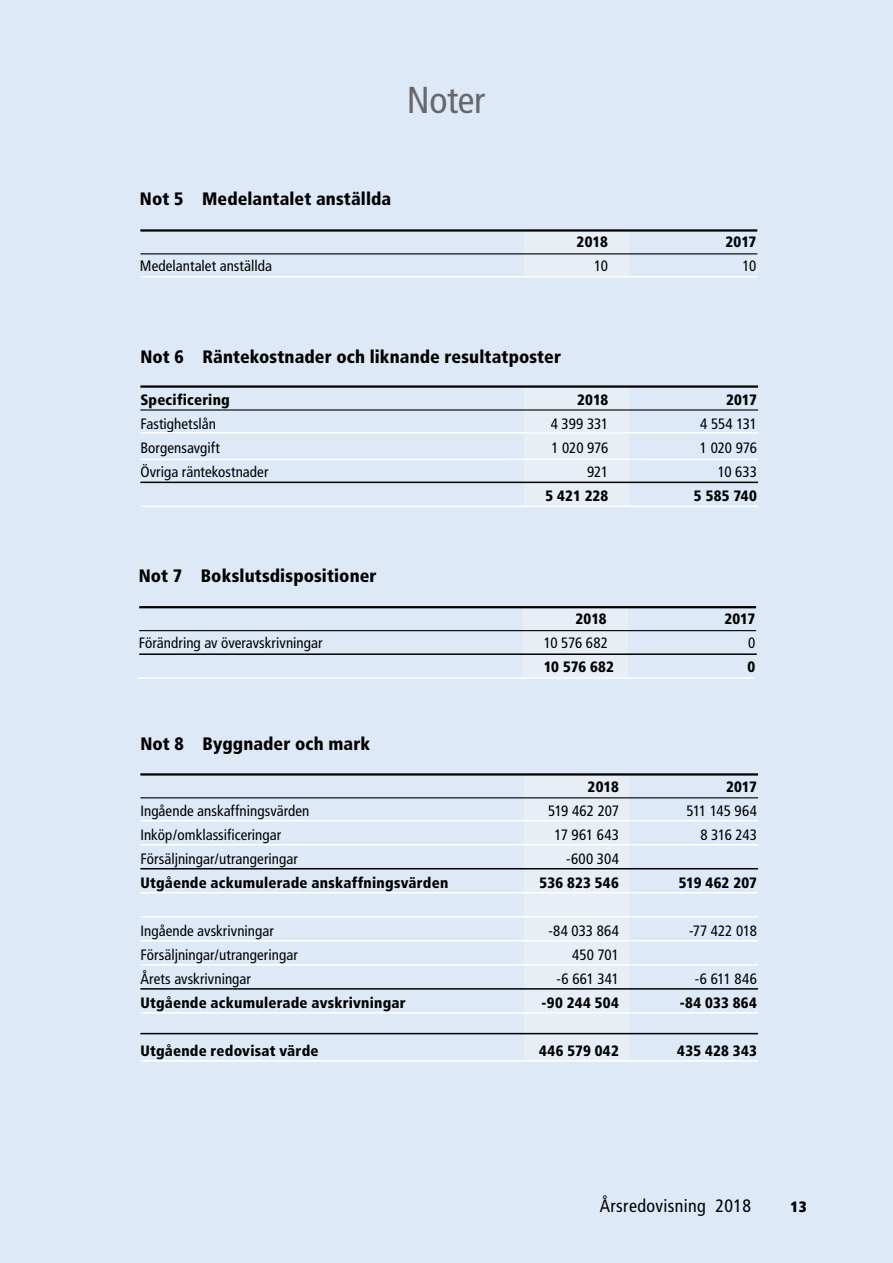
<style>
.page{position:relative;width:893px;height:1263px;background:#dde9f6}
.page>*{position:absolute;margin:0;border:0;box-sizing:border-box;transform-origin:0 0}
.t1{font:condensed 37.5px "Frutiger";letter-spacing:-.01em;color:#68676c}
.t2{font:900 condensed 18px "Frutiger";letter-spacing:.005em;color:#000}
.t3{font:condensed 18px "Frutiger";letter-spacing:.02em;color:#000}
.t4{font:condensed 15px "Frutiger";letter-spacing:.005em;color:#000}
.t5{font:900 condensed 15px "Frutiger";letter-spacing:.015em;color:#000}
.t6{font:condensed 15px "Frutiger";letter-spacing:-.025em;color:#000}
.t7{font:900 condensed 15px "Frutiger";color:#000}
</style>
<div class="page">
<div style="left:524px;top:231px;width:104px;height:46px;background:#e7eef5"></div>
<hr style="left:140px;top:229px;width:617px;height:3px;background:#000">
<hr style="left:140px;top:253px;width:617px;height:1px;background:#000">
<hr style="left:140px;top:276px;width:617px;height:1px;background:#fff">
<div style="left:524px;top:387px;width:104px;height:119px;background:#e7eef5"></div>
<hr style="left:140px;top:385px;width:618px;height:3px;background:#000">
<hr style="left:140px;top:409px;width:618px;height:1px;background:#000">
<hr style="left:140px;top:432px;width:618px;height:2px;background:#fff">
<hr style="left:140px;top:482px;width:618px;height:1px;background:#000">
<hr style="left:140px;top:506px;width:618px;height:1px;background:#fff">
<div style="left:524px;top:774px;width:104px;height:287px;background:#e7eef5"></div>
<hr style="left:140px;top:773px;width:618px;height:2px;background:#000">
<hr style="left:140px;top:797px;width:618px;height:1px;background:#000">
<hr style="left:140px;top:820px;width:618px;height:1px;background:#fff">
<hr style="left:140px;top:844px;width:618px;height:1px;background:#fff">
<hr style="left:140px;top:868px;width:618px;height:1px;background:#000">
<hr style="left:140px;top:892px;width:618px;height:1px;background:#fff">
<hr style="left:140px;top:916px;width:618px;height:1px;background:#fff">
<hr style="left:140px;top:940px;width:618px;height:1px;background:#fff">
<hr style="left:140px;top:964px;width:618px;height:1px;background:#fff">
<hr style="left:140px;top:988px;width:618px;height:2px;background:#000">
<hr style="left:140px;top:1012px;width:618px;height:2px;background:#fff">
<hr style="left:140px;top:1060px;width:618px;height:2px;background:#fff">
<hr style="left:140px;top:459px;width:618px;height:1px;background:#fff">
<div style="left:523px;top:607px;width:104px;height:70px;background:#e7eef5"></div>
<hr style="left:139px;top:606px;width:617px;height:2px;background:#000">
<hr style="left:139px;top:630px;width:617px;height:1px;background:#000">
<hr style="left:138px;top:677px;width:617px;height:2px;background:#fff">
<hr style="left:139px;top:653px;width:618px;height:2px;background:#000">
<hr style="left:140px;top:1033px;width:618px;height:1px;background:#000">
<h1 class="t1" style="left:407px;top:78px;width:80px">Noter</h1>
<p class="t2" style="left:140px;top:188px;width:253px">Not 5 Medelantalet anställda</p>
<p class="t5" style="left:577px;top:233px;width:33px">2018</p>
<p class="t5" style="left:726px;top:233px;width:32px">2017</p>
<p class="t4" style="left:140px;top:257px;width:134px">Medelantalet anställda</p>
<p class="t4" style="left:594px;top:257px;width:15px">10</p>
<p class="t4" style="left:743px;top:257px;width:15px">10</p>
<p class="t2" style="left:140px;top:346px;width:422px">Not 6 Räntekostnader och liknande resultatposter</p>
<p class="t5" style="left:140px;top:391px;width:91px">Specificering</p>
<p class="t5" style="left:577px;top:391px;width:33px">2018</p>
<p class="t5" style="left:726px;top:391px;width:32px">2017</p>
<p class="t4" style="left:140px;top:415px;width:77px">Fastighetslån</p>
<p class="t4" style="left:551px;top:415px;width:59px">4 399 331</p>
<p class="t4" style="left:700px;top:415px;width:58px">4 554 131</p>
<p class="t4" style="left:140px;top:439px;width:81px">Borgensavgift</p>
<p class="t4" style="left:551px;top:439px;width:59px">1 020 976</p>
<p class="t4" style="left:700px;top:439px;width:59px">1 020 976</p>
<p class="t4" style="left:140px;top:463px;width:130px">Övriga räntekostnader</p>
<p class="t4" style="left:587px;top:463px;width:23px">921</p>
<p class="t4" style="left:718px;top:463px;width:41px">10 633</p>
<p class="t5" style="left:545px;top:487px;width:65px">5 421 228</p>
<p class="t5" style="left:694px;top:487px;width:64px">5 585 740</p>
<p class="t2" style="left:139px;top:564px;width:239px">Not 7 Bokslutsdispositioner</p>
<p class="t5" style="left:575px;top:609px;width:33px">2018</p>
<p class="t5" style="left:724px;top:609px;width:32px">2017</p>
<p class="t4" style="left:139px;top:634px;width:185px">Förändring av överavskrivningar</p>
<p class="t4" style="left:544px;top:634px;width:66px">10 576 682</p>
<p class="t4" style="left:748px;top:634px;width:9px">0</p>
<p class="t5" style="left:544px;top:657px;width:72px">10 576 682</p>
<p class="t5" style="left:747px;top:657px;width:9px">0</p>
<p class="t2" style="left:140px;top:732px;width:231px">Not 8 Byggnader och mark</p>
<p class="t5" style="left:588px;top:777px;width:33px">2018</p>
<p class="t5" style="left:726px;top:777px;width:32px">2017</p>
<p class="t4" style="left:140px;top:802px;width:171px">Ingående anskaffningsvärden</p>
<p class="t4" style="left:548px;top:802px;width:72px">519 462 207</p>
<p class="t6" style="left:687px;top:802px;width:72px">511 145 964</p>
<p class="t4" style="left:140px;top:826px;width:142px">Inköp/omklassificeringar</p>
<p class="t4" style="left:555px;top:826px;width:66px">17 961 643</p>
<p class="t4" style="left:700px;top:826px;width:58px">8 316 243</p>
<p class="t4" style="left:140px;top:850px;width:159px">Försäljningar/utrangeringar</p>
<p class="t4" style="left:566px;top:850px;width:54px">-600 304</p>
<p class="t5" style="left:140px;top:873px;width:309px">Utgående ackumulerade anskaffningsvärden</p>
<p class="t5" style="left:539px;top:873px;width:81px">536 823 546</p>
<p class="t5" style="left:679px;top:873px;width:80px">519 462 207</p>
<p class="t4" style="left:140px;top:922px;width:135px">Ingående avskrivningar</p>
<p class="t4" style="left:548px;top:922px;width:72px">-84 033 864</p>
<p class="t4" style="left:689px;top:922px;width:69px">-77 422 018</p>
<p class="t4" style="left:140px;top:946px;width:159px">Försäljningar/utrangeringar</p>
<p class="t4" style="left:572px;top:946px;width:48px">450 701</p>
<p class="t4" style="left:140px;top:970px;width:112px">Årets avskrivningar</p>
<p class="t4" style="left:557px;top:970px;width:64px">-6 661 341</p>
<p class="t4" style="left:695px;top:970px;width:63px">-6 611 846</p>
<p class="t5" style="left:140px;top:993px;width:267px">Utgående ackumulerade avskrivningar</p>
<p class="t5" style="left:542px;top:993px;width:79px">-90 244 504</p>
<p class="t5" style="left:680px;top:993px;width:79px">-84 033 864</p>
<p class="t5" style="left:140px;top:1041px;width:180px">Utgående redovisat värde</p>
<p class="t5" style="left:539px;top:1041px;width:81px">446 579 042</p>
<p class="t5" style="left:677px;top:1041px;width:81px">435 428 343</p>
<p class="t3" style="left:600px;top:1195px;width:153px">Årsredovisning 2018</p>
<p class="t7" style="left:791px;top:1197px;width:17px">13</p>
</div>
